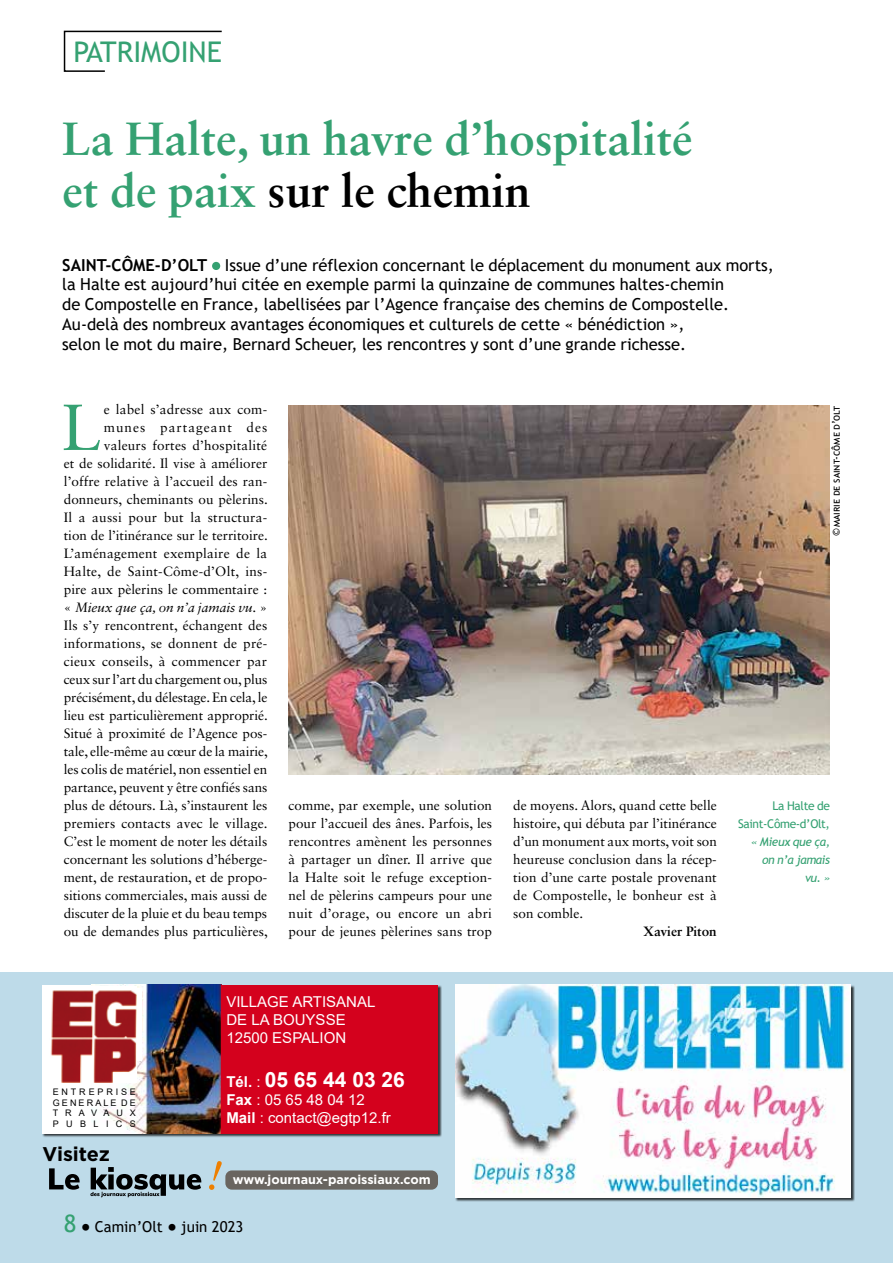
<style>
.page{position:relative;width:893px;height:1263px;background:#fff}
.page>*{position:absolute;margin:0;border:0;box-sizing:border-box;transform-origin:0 0}
.t1{font:65.1px "Sabon LT Std";color:#35a172}
.t2{font:700 46.5px/52.5px "Sabon LT Std";color:#35a172}
.t3{font:28.5px "Trebuchet MS";color:#35a172}
.t4{font:700 21px "Arial";color:#fff}
.t5{font:700 19.8px "Gotham HTF";letter-spacing:-.01em;color:#000}
.t6{font:16.5px/19.8px "Trebuchet MS";color:#000}
.t7{font:15px/18px "Arial";color:#fff}
.t8{font:15px "Trebuchet MS";color:#000}
.t9{font:13.5px/18px "Sabon LT Std";color:#000;text-align:justify}
.t10{font:700 13.5px "Sabon LT Std";color:#000}
.t11{font:700 12.75px "Gotham HTF";color:#fff}
.t12{font:italic 12px/18px "Trebuchet MS";letter-spacing:-.03em;color:#35a172;text-align:right}
.t13{font:12px/18px "Trebuchet MS";letter-spacing:-.03em;color:#35a172;text-align:right}
.t14{font:10.5px "Trebuchet MS";color:#000}
.t15{font:9px/10.5px "Arial";letter-spacing:.315em;color:#000;text-align:justify}
.s1{color:#000}
.s2{font-weight:700}
.s3{font-weight:700;color:#35a172}
.s4{font-style:italic}
.s5{font-size:15px}
.s6{font-weight:400;font-size:15px}
.s7{font-size:24px;color:#35a172}
.s8{font-size:24px}
</style>
<div class="page">
<div style="left:0;top:972px;width:893px;height:291px;background:#bedbe9"></div>
<div style="left:43px;top:985px;width:399px;height:152px;background:#000;opacity:.75"></div>
<div style="left:43px;top:985px;width:395px;height:148px;background:#fff"></div>
<img style="left:92px;top:985px;width:129px;height:148px">
<svg style="left:136px;top:988px;width:5px;height:73px"></svg>
<img style="left:50px;top:986px;width:86px;height:96px">
<div style="left:221px;top:985px;width:217px;height:148px;background:#d4011d"></div>
<div style="left:455px;top:985px;width:400px;height:216px;background:#000;opacity:.75"></div>
<img style="left:455px;top:985px;width:395px;height:212px">
<div style="left:225px;top:1170px;width:213px;height:20px;background:#696560;border-radius:6px"></div>
<svg style="left:49px;top:1168px;width:31px;height:22px"></svg>
<svg style="left:90px;top:1167px;width:111px;height:30px"></svg>
<svg style="left:209px;top:1161px;width:13px;height:29px"></svg>
<img style="left:289px;top:406px;width:540px;height:368px">
<svg style="left:63px;top:30px;width:159px;height:42px"></svg>
<h3 class="t3" style="left:73px;top:34px;width:150px">PATRIMOINE</h3>
<h2 class="t2" style="left:62px;top:111px;width:632px">La Halte, un havre d’hospitalité et de paix <span class="s1">sur le chemin</span></h2>
<p class="t6" style="left:62px;top:255px;width:713px"><span class="s2">SAINT-CÔME-D’OLT</span> <span class="s3">•</span> Issue d’une réflexion concernant le déplacement du monument aux morts, la Halte est aujourd’hui citée en exemple parmi la quinzaine de communes haltes-chemin<br>de Compostelle en France, labellisées par l’Agence française des chemins de Compostelle.<br>Au-delà des nombreux avantages économiques et culturels de cette « bénédiction »,<br>selon le mot du maire, Bernard Scheuer, les rencontres y sont d’une grande richesse.</p>
<p class="t9" style="left:64px;top:400px;width:206px;text-align:right">e label s’adresse aux com&shy;munes partageant des valeurs fortes d’hospitalité<br>et de solidarité. Il vise à améliorer l’offre relative à l’accueil des ran&shy;donneurs, cheminants ou pèlerins.<br>Il a aussi pour but la structura&shy;tion de l’itinérance sur le territoire.<br>L’aménagement exemplaire de la Halte, de Saint-Côme-d’Olt, ins&shy;pire aux pèlerins le commentaire : « <span class="s4">Mieux que ça, on n’a jamais vu.</span> » Ils s’y rencontrent, échangent des informations, se donnent de pré&shy;cieux conseils, à commencer par ceux sur l’art du chargement ou, plus précisément, du délestage. En cela, le lieu est particulièrement approprié.<br>Situé à proximité de l’Agence pos&shy;tale, elle-même au cœur de la mairie, les colis de matériel, non essentiel en partance, peuvent y être confiés sans plus de détours. Là, s’instaurent les premiers contacts avec le village.<br>C’est le moment de noter les détails concernant les solutions d’héberge&shy;ment, de restauration, et de propo&shy;sitions commerciales, mais aussi de discuter de la pluie et du beau temps ou de demandes plus particulières,</p>
<h1 class="t1" style="left:61px;top:389px;width:41px">L</h1>
<p class="t9" style="left:289px;top:796px;width:205px">comme, par exemple, une solution pour l’accueil des ânes. Parfois, les rencontres amènent les personnes à partager un dîner. Il arrive que la Halte soit le refuge exception&shy;nel de pèlerins campeurs pour une nuit d’orage, ou encore un abri pour de jeunes pèlerines sans trop</p>
<p class="t9" style="left:513px;top:796px;width:205px">de moyens. Alors, quand cette belle histoire, qui débuta par l’itinérance d’un monument aux morts, voit son heureuse conclusion dans la récep&shy;tion d’une carte postale provenant de Compostelle, le bonheur est à son comble.</p>
<p class="t10" style="left:644px;top:923px;width:75px">Xavier Piton</p>
<p class="t14" style="left:829px;top:536px;width:132px;rotate:-90deg">©mairie de saint-côme d’olt</p>
<p class="t13" style="left:738px;top:797px;width:93px">La Halte de<br>Saint-Côme-d’Olt,</p>
<p class="t12" style="left:751px;top:833px;width:81px">« Mieux que ça, on n’a jamais vu. »</p>
<p class="t15" style="left:53px;top:1087px;width:85px">ENTREPRISE GENERALE DE TRAVAUX PUBLICS</p>
<h3 class="t5" style="left:43px;top:1142px;width:69px">Visitez</h3>
<p class="t7" style="left:226px;top:993px;width:150px">VILLAGE ARTISANAL<br>DE LA BOUYSSE<br>12500 ESPALION</p>
<h3 class="t4" style="left:226px;top:1065px;width:180px"><span class="s5">Tél.</span> <span class="s6">:</span> 05 65 44 03 26</h3>
<p class="t7" style="left:226px;top:1090px;width:166px"><span class="s2">Fax</span> : 05 65 48 04 12<br><span class="s2">Mail</span> : contact@egtp12.fr</p>
<p class="t11" style="left:233px;top:1172px;width:199px">www.journaux-paroissiaux.com</p>
<p class="t8" style="left:64px;top:1217px;width:181px"><span class="s7">8</span><span class="s8">•</span> Camin’Olt <span class="s8">•</span> juin 2023</p>
</div>
